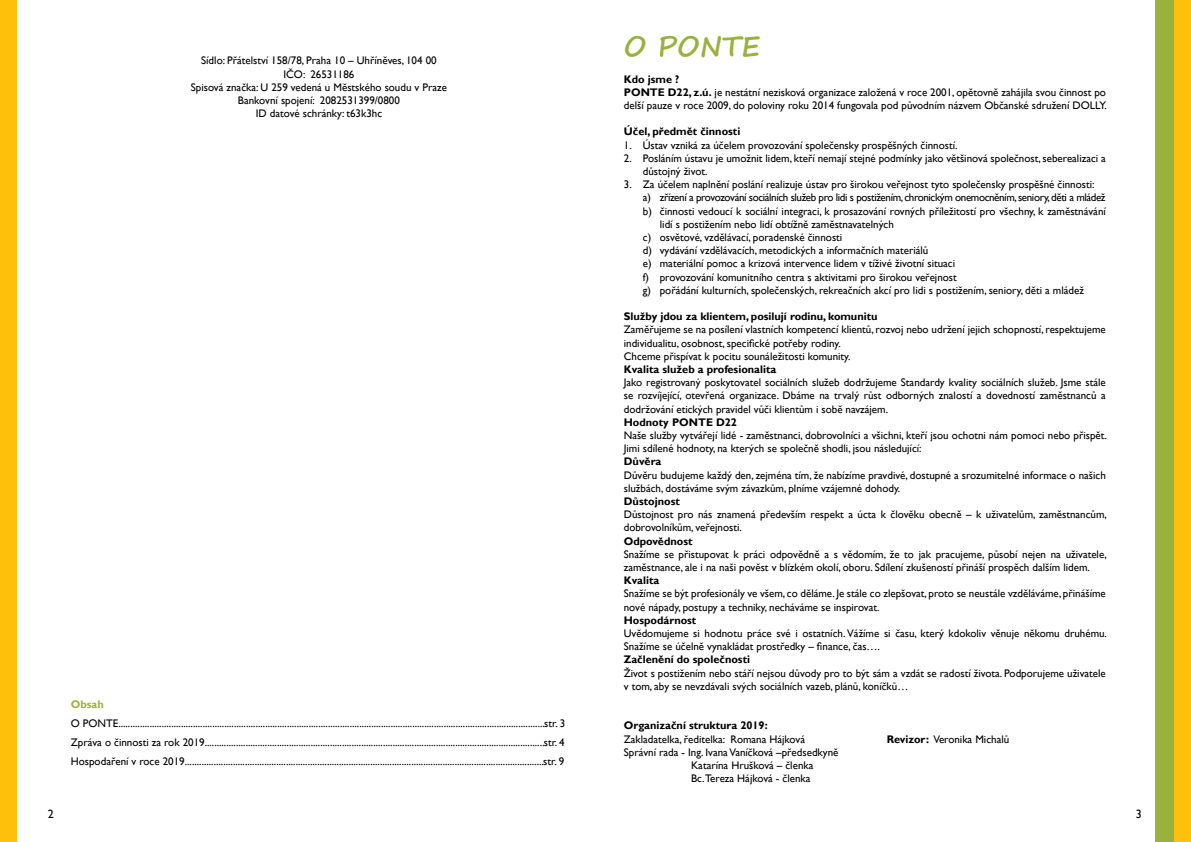
<style>
.page{position:relative;width:1191px;height:842px;background:#fff}
.page>*{position:absolute;margin:0;border:0;box-sizing:border-box;transform-origin:0 0}
.t1{font:700 28px "Segoe Print";color:#9ab13d}
.t2{font:12px "Gill Sans";color:#000}
.t3{font:11px/13.2px "Gill Sans";color:#000}
.t4{font:700 11px "Gill Sans";color:#000}
.t5{font:11px "Gill Sans";letter-spacing:-.035em;color:#000}
.t6{font:700 11px "Gill Sans";color:#9ab13d}
.s1{font-weight:700}
</style>
<div class="page">
<div style="left:1154px;top:0;width:37px;height:842px;background:#9ab13d"></div>
<div style="left:1174px;top:0;width:17px;height:842px;background:#fec00b"></div>
<div style="left:0;top:0;width:17px;height:842px;background:#fec00b"></div>
<p class="t3" style="left:191px;top:54px;width:258px;text-align:center">Sídlo: Přátelství 158/78, Praha 10 – Uhříněves, 104 00<br>IČO: 26531186<br>Spisová značka: U 259 vedená u Městského soudu v Praze Bankovní spojení: 2082531399/0800<br>ID datové schránky: t63k3hc</p>
<p class="t6" style="left:71px;top:697px;width:34px">Obsah</p>
<p class="t3" style="left:71px;top:714px;width:496px;line-height:19.2px;text-align:justify">O PONTE.................................................................................................................................................................................str. 3<br>Zpráva o činnosti za rok 2019.............................................................................................................................................str. 4<br>Hospodaření v roce 2019.....................................................................................................................................................str. 9</p>
<h1 class="t1" style="left:624px;top:21px;width:138px">O PONTE</h1>
<p class="t3" style="left:624px;top:72px;width:484px"><span class="s1">Kdo jsme ?<br>PONTE D22, z.ú.</span> je nestátní nezisková organizace založená v roce 2001, opětovně zahájila svou činnost po delší pauze v roce 2009, do poloviny roku 2014 fungovala pod původním názvem Občanské sdružení DOLLY.</p>
<p class="t4" style="left:624px;top:125px;width:118px">Účel, předmět činnosti</p>
<p class="t3" style="left:624px;top:138px;width:335px">1. Ústav vzniká za účelem provozování společensky prospěšných činností.</p>
<p class="t3" style="left:643px;top:152px;width:464px;text-indent:-19px">2. Posláním ústavu je umožnit lidem, kteří nemají stejné podmínky jako většinová společnost, seberealizaci a důstojný život.</p>
<p class="t3" style="left:624px;top:178px;width:472px">3. Za účelem naplnění poslání realizuje ústav pro širokou veřejnost tyto společensky prospěšné činnosti:</p>
<p class="t5" style="left:643px;top:191px;width:464px">a) zřízení a provozování sociálních služeb pro lidi s postižením, chronickým onemocněním, seniory, děti a mládež</p>
<p class="t3" style="left:643px;top:204px;width:464px">b) činnosti vedoucí k sociální integraci, k prosazování rovných příležitostí pro všechny, k zaměstnávání</p>
<p class="t3" style="left:660px;top:218px;width:235px">lidí s postižením nebo lidí obtížně zaměstnavatelných</p>
<p class="t3" style="left:643px;top:231px;width:201px">c) osvětové, vzdělávací, poradenské činnosti</p>
<p class="t3" style="left:643px;top:244px;width:287px">d) vydávání vzdělávacích, metodických a informačních materiálů</p>
<p class="t3" style="left:643px;top:257px;width:314px">e) materiální pomoc a krizová intervence lidem v tíživé životní situaci</p>
<p class="t3" style="left:643px;top:270px;width:315px">f) provozování komunitního centra s aktivitami pro širokou veřejnost</p>
<p class="t3" style="left:643px;top:284px;width:443px">g) pořádání kulturních, společenských, rekreačních akcí pro lidi s postižením, seniory, děti a mládež</p>
<p class="t4" style="left:624px;top:310px;width:255px">Služby jdou za klientem, posilují rodinu, komunitu</p>
<p class="t3" style="left:624px;top:323px;width:483px">Zaměřujeme se na posílení vlastních kompetencí klientů, rozvoj nebo udržení jejich schopností, respektujeme individualitu, osobnost, specifické potřeby rodiny.<br>Chceme přispívat k pocitu sounáležitosti komunity.</p>
<p class="t4" style="left:624px;top:363px;width:154px">Kvalita služeb a profesionalita</p>
<p class="t3" style="left:624px;top:376px;width:483px;text-align:justify">Jako registrovaný poskytovatel sociálních služeb dodržujeme Standardy kvality sociálních služeb. Jsme stále se rozvíjející, otevřená organizace. Dbáme na trvalý růst odborných znalostí a dovedností zaměstnanců a dodržování etických pravidel vůči klientům i sobě navzájem.</p>
<p class="t4" style="left:624px;top:415px;width:115px">Hodnoty PONTE D22</p>
<p class="t3" style="left:624px;top:429px;width:484px">Naše služby vytvářejí lidé - zaměstnanci, dobrovolníci a všichni, kteří jsou ochotni nám pomoci nebo přispět.<br>Jimi sdílené hodnoty, na kterých se společně shodli, jsou následující:</p>
<p class="t4" style="left:624px;top:455px;width:39px">Důvěra</p>
<p class="t3" style="left:624px;top:468px;width:483px">Důvěru budujeme každý den, zejména tím, že nabízíme pravdivé, dostupné a srozumitelné informace o našich službách, dostáváme svým závazkům, plníme vzájemné dohody.</p>
<p class="t4" style="left:624px;top:495px;width:58px">Důstojnost</p>
<p class="t3" style="left:624px;top:508px;width:484px">Důstojnost pro nás znamená především respekt a úcta k člověku obecně – k uživatelům, zaměstnancům, dobrovolníkům, veřejnosti.</p>
<p class="t4" style="left:624px;top:534px;width:70px">Odpovědnost</p>
<p class="t3" style="left:624px;top:548px;width:484px">Snažíme se přistupovat k práci odpovědně a s vědomím, že to jak pracujeme, působí nejen na uživatele, zaměstnance, ale i na naši pověst v blízkém okolí, oboru. Sdílení zkušeností přináší prospěch dalším lidem.</p>
<p class="t4" style="left:624px;top:574px;width:37px">Kvalita</p>
<p class="t3" style="left:624px;top:587px;width:483px">Snažíme se být profesionály ve všem, co děláme. Je stále co zlepšovat, proto se neustále vzděláváme, přinášíme nové nápady, postupy a techniky, necháváme se inspirovat.</p>
<p class="t4" style="left:624px;top:613px;width:74px">Hospodárnost</p>
<p class="t3" style="left:624px;top:627px;width:484px">Uvědomujeme si hodnotu práce své i ostatních. Vážíme si času, který kdokoliv věnuje někomu druhému.<br>Snažíme se účelně vynakládat prostředky – finance, čas….</p>
<p class="t4" style="left:624px;top:653px;width:128px">Začlenění do společnosti</p>
<p class="t3" style="left:624px;top:666px;width:483px">Život s postižením nebo stáří nejsou důvody pro to být sám a vzdát se radostí života. Podporujeme uživatele v tom, aby se nevzdávali svých sociálních vazeb, plánů, koníčků…</p>
<p class="t4" style="left:624px;top:719px;width:145px">Organizační struktura 2019:</p>
<p class="t3" style="left:624px;top:732px;width:183px">Zakladatelka, ředitelka: Romana Hájková</p>
<p class="t3" style="left:624px;top:746px;width:216px">Správní rada - Ing. Ivana Vaníčková –předsedkyně</p>
<p class="t3" style="left:691px;top:759px;width:124px">Katarína Hrušková – členka</p>
<p class="t3" style="left:691px;top:772px;width:121px">Bc.Tereza Hájková - členka</p>
<p class="t3" style="left:886px;top:732px;width:124px"><span class="s1">Revizor:</span> Veronika Michalů</p>
<p class="t2" style="left:48px;top:807px;width:7px">2</p>
<p class="t2" style="left:1136px;top:807px;width:7px">3</p>
</div>
